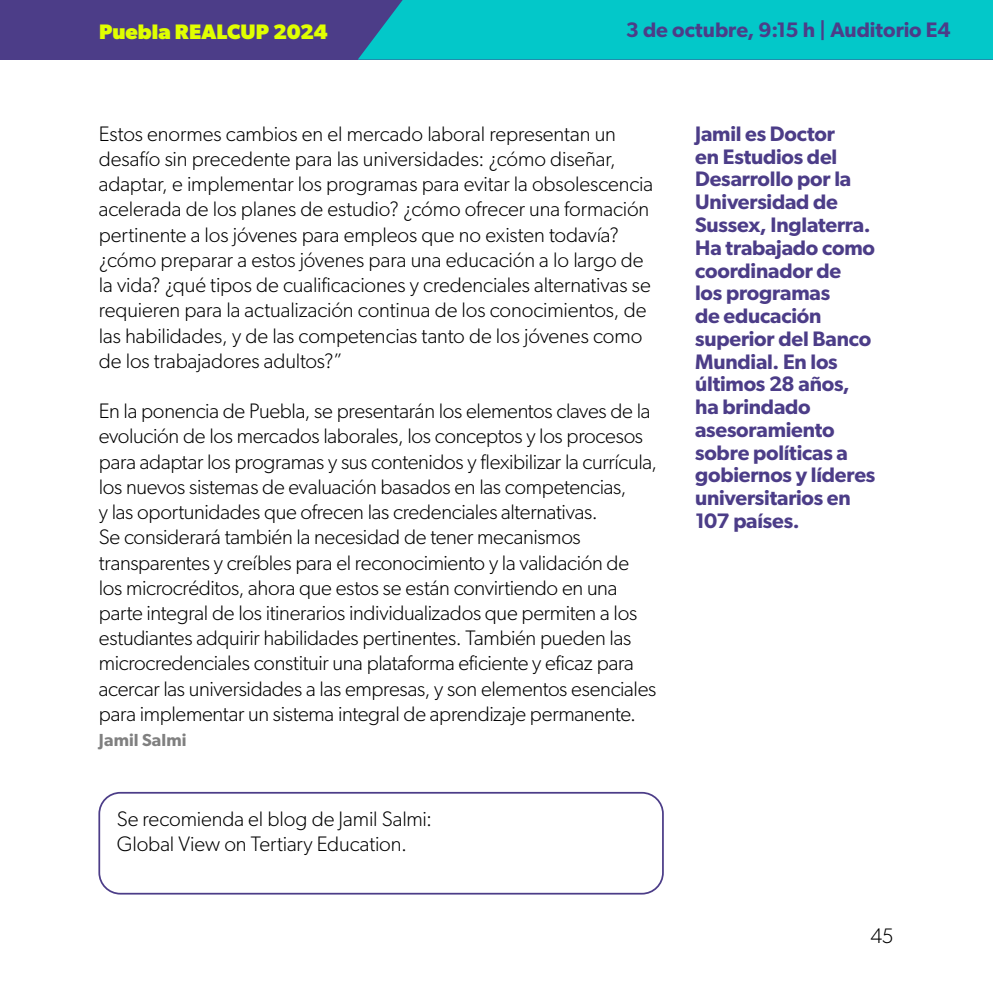
<style>
.page{position:relative;width:993px;height:993px;background:#fff}
.page>*{position:absolute;margin:0;border:0;box-sizing:border-box;transform-origin:0 0}
.t1{font:300 21px/25.2px "Gibson";letter-spacing:-.01em;color:#000}
.t2{font:600 21px/22.8px "Gibson";letter-spacing:-.01em;color:#4c3d88}
.t3{font:700 21px "Gibson";color:#e0ff00}
.t4{font:600 17.5px "Gibson";letter-spacing:.005em;color:#808080}
</style>
<div class="page">
<div style="left:98px;top:791px;width:565px;height:103px;border:2px solid #4c3d88;border-radius:21px"></div>
<div style="left:0;top:0;width:992px;height:60px;background:#4c3d88"></div>
<div style="left:358px;top:0;width:634px;height:60px;background:#03c8c9"></div>
<p class="t3" style="left:99px;top:19px;width:230px">Puebla REALCUP 2024</p>
<p class="t2" style="left:625px;top:18px;width:326px">3 de octubre, 9:15 h | Auditorio E4</p>
<p class="t1" style="left:99px;top:121px;width:555px">Estos enormes cambios en el mercado laboral representan un desafío sin precedente para las universidades: ¿cómo diseñar, adaptar, e implementar los programas para evitar la obsolescencia acelerada de los planes de estudio? ¿cómo ofrecer una formación pertinente a los jóvenes para empleos que no existen todavía? ¿cómo preparar a estos jóvenes para una educación a lo largo de la vida? ¿qué tipos de cualificaciones y credenciales alternativas se requieren para la actualización continua de los conocimientos, de las habilidades, y de las competencias tanto de los jóvenes como de los trabajadores adultos?”</p>
<p class="t1" style="left:99px;top:398px;width:559px">En la ponencia de Puebla, se presentarán los elementos claves de la evolución de los mercados laborales, los conceptos y los procesos para adaptar los programas y sus contenidos y flexibilizar la currícula, los nuevos sistemas de evaluación basados en las competencias,<br>y las oportunidades que ofrecen las credenciales alternativas.<br>Se considerará también la necesidad de tener mecanismos transparentes y creíbles para el reconocimiento y la validación de los microcréditos, ahora que estos se están convirtiendo en una parte integral de los itinerarios individualizados que permiten a los estudiantes adquirir habilidades pertinentes. También pueden las microcredenciales constituir una plataforma eficiente y eficaz para acercar las universidades a las empresas, y son elementos esenciales para implementar un sistema integral de aprendizaje permanente.</p>
<p class="t4" style="left:99px;top:729px;width:89px">Jamil Salmi</p>
<p class="t1" style="left:117px;top:805px;width:317px">Se recomienda el blog de Jamil Salmi:<br>Global View on Tertiary Education.</p>
<p class="t2" style="left:695px;top:122px;width:182px">Jamil es Doctor<br>en Estudios del<br>Desarrollo por la<br>Universidad de<br>Sussex, Inglaterra.<br>Ha trabajado como coordinador de<br>los programas<br>de educación superior del Banco<br>Mundial. En los últimos 28 años, ha brindado asesoramiento sobre políticas a gobiernos y líderes universitarios en<br>107 países.</p>
<p class="t1" style="left:870px;top:922px;width:25px">45</p>
</div>
